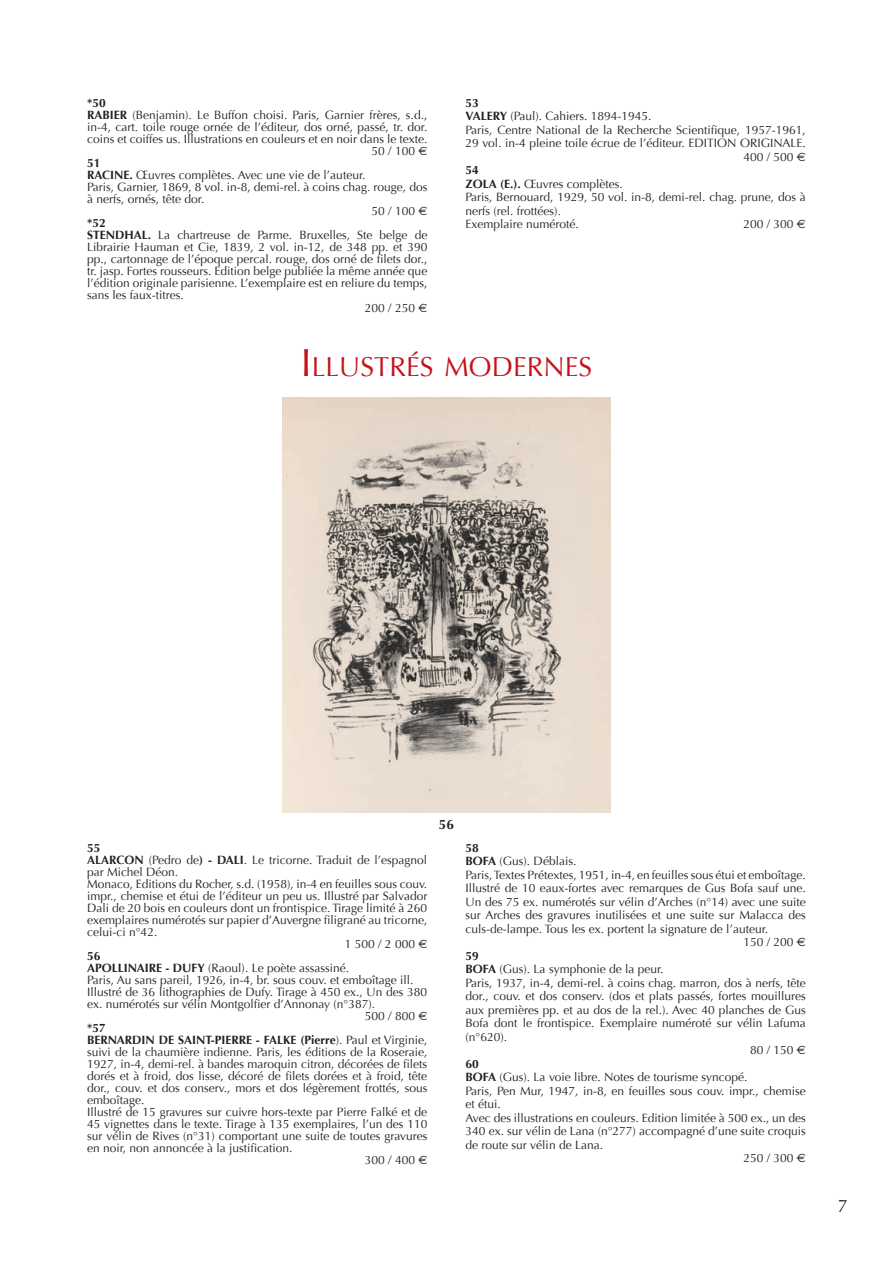
<style>
.page{position:relative;width:893px;height:1263px;background:#fff}
.page>*{position:absolute;margin:0;border:0;box-sizing:border-box;transform-origin:0 0}
.t1{font:27.3px "Optima";letter-spacing:.005em;color:#c4121a}
.t2{font:18px "Optima";color:#231f20}
.t3{font:700 13.5px "Optima";color:#231f20}
.t4{font:12px "Optima";color:#231f20}
.t5{font:700 12px "Optima";color:#231f20}
.s1{font-weight:700}
.s2{font-family:"Euro Sans"}
.s3{font-size:39px}
.s4{font-weight:400}
</style>
<div class="page">
<img style="left:283px;top:397px;width:327px;height:415px">
<p class="t5" style="left:87px;top:96px;width:20px">*50</p>
<p class="t4" style="left:87px;top:108px;width:342px"><span class="s1">RABIER</span> (Benjamin). Le Buffon choisi. Paris, Garnier frères, s.d.,</p>
<p class="t4" style="left:87px;top:120px;width:342px">in-4, cart. toile rouge ornée de l’éditeur, dos orné, passé, tr. dor.</p>
<p class="t4" style="left:87px;top:132px;width:342px">coins et coiffes us. Illustrations en couleurs et en noir dans le texte.</p>
<p class="t4" style="left:372px;top:144px;width:57px">50 / 100 <span class="s2">E</span></p>
<p class="t5" style="left:87px;top:156px;width:15px">51</p>
<p class="t4" style="left:87px;top:168px;width:280px"><span class="s1">RACINE.</span> Œuvres complètes. Avec une vie de l’auteur.</p>
<p class="t4" style="left:87px;top:180px;width:342px">Paris, Garnier, 1869, 8 vol. in-8, demi-rel. à coins chag. rouge, dos</p>
<p class="t4" style="left:87px;top:192px;width:119px">à nerfs, ornés, tête dor.</p>
<p class="t4" style="left:372px;top:204px;width:57px">50 / 100 <span class="s2">E</span></p>
<p class="t5" style="left:87px;top:216px;width:20px">*52</p>
<p class="t4" style="left:87px;top:228px;width:342px"><span class="s1">STENDHAL.</span> La chartreuse de Parme. Bruxelles, Ste belge de</p>
<p class="t4" style="left:87px;top:240px;width:342px">Librairie Hauman et Cie, 1839, 2 vol. in-12, de 348 pp. et 390</p>
<p class="t4" style="left:87px;top:252px;width:342px">pp., cartonnage de l’époque percal. rouge, dos orné de filets dor.,</p>
<p class="t4" style="left:87px;top:264px;width:342px">tr. jasp. Fortes rousseurs. Edition belge publiée la même année que</p>
<p class="t4" style="left:87px;top:276px;width:342px">l’édition originale parisienne. L’exemplaire est en reliure du temps,</p>
<p class="t4" style="left:87px;top:288px;width:98px">sans les faux-titres.</p>
<p class="t4" style="left:365px;top:301px;width:64px">200 / 250 <span class="s2">E</span></p>
<p class="t5" style="left:466px;top:96px;width:15px">53</p>
<p class="t4" style="left:466px;top:109px;width:187px"><span class="s1">VALERY</span> (Paul). Cahiers. 1894-1945.</p>
<p class="t4" style="left:466px;top:123px;width:342px">Paris, Centre National de la Recherche Scientifique, 1957-1961,</p>
<p class="t4" style="left:466px;top:136px;width:342px">29 vol. in-4 pleine toile écrue de l’éditeur. EDITION ORIGINALE.</p>
<p class="t4" style="left:743px;top:150px;width:64px">400 / 500 <span class="s2">E</span></p>
<p class="t5" style="left:466px;top:163px;width:15px">54</p>
<p class="t4" style="left:466px;top:177px;width:159px"><span class="s1">ZOLA (E.).</span> Œuvres complètes.</p>
<p class="t4" style="left:466px;top:190px;width:342px">Paris, Bernouard, 1929, 50 vol. in-8, demi-rel. chag. prune, dos à</p>
<p class="t4" style="left:466px;top:204px;width:97px">nerfs (rel. frottées).</p>
<p class="t4" style="left:466px;top:217px;width:115px">Exemplaire numéroté.</p>
<p class="t4" style="left:743px;top:217px;width:64px">200 / 300 <span class="s2">E</span></p>
<h1 class="t1" style="left:301px;top:351px;width:293px"><span class="s3">I</span>LLUSTRÉS MODERNES</h1>
<p class="t5" style="left:87px;top:840px;width:15px">55</p>
<p class="t4" style="left:87px;top:853px;width:342px"><span class="s1">ALARCON</span> (Pedro de<span class="s1">) - DALI</span>. Le tricorne. Traduit de l’espagnol</p>
<p class="t4" style="left:87px;top:865px;width:93px">par Michel Déon.</p>
<p class="t4" style="left:87px;top:877px;width:342px">Monaco, Editions du Rocher, s.d. (1958), in-4 en feuilles sous couv.</p>
<p class="t4" style="left:87px;top:889px;width:342px">impr., chemise et étui de l’éditeur un peu us. Illustré par Salvador</p>
<p class="t4" style="left:87px;top:901px;width:342px">Dali de 20 bois en couleurs dont un frontispice. Tirage limité à 260</p>
<p class="t4" style="left:87px;top:913px;width:342px">exemplaires numérotés sur papier d’Auvergne filigrané au tricorne,</p>
<p class="t4" style="left:87px;top:925px;width:72px">celui-ci n°42.</p>
<p class="t4" style="left:345px;top:937px;width:84px">1 500 / 2 000 <span class="s2">E</span></p>
<p class="t5" style="left:87px;top:948px;width:15px">56</p>
<p class="t4" style="left:87px;top:961px;width:263px"><span class="s1">APOLLINAIRE - DUFY</span> (Raoul). Le poète assassiné.</p>
<p class="t4" style="left:87px;top:973px;width:328px">Paris, Au sans pareil, 1926, in-4, br. sous couv. et emboîtage ill.</p>
<p class="t4" style="left:87px;top:985px;width:342px">Illustré de 36 lithographies de Dufy. Tirage à 450 ex., Un des 380</p>
<p class="t4" style="left:87px;top:997px;width:289px">ex. numérotés sur vélin Montgolfier d’Annonay (n°387).</p>
<p class="t4" style="left:365px;top:1009px;width:64px">500 / 800 <span class="s2">E</span></p>
<p class="t5" style="left:87px;top:1020px;width:20px">*57</p>
<p class="t5" style="left:87px;top:1032px;width:342px">BERNARDIN DE SAINT-PIERRE - FALKE (Pierre<span class="s4">). Paul et Virginie,</span></p>
<p class="t4" style="left:87px;top:1045px;width:342px">suivi de la chaumière indienne. Paris, les éditions de la Roseraie,</p>
<p class="t4" style="left:87px;top:1057px;width:342px">1927, in-4, demi-rel. à bandes maroquin citron, décorées de filets</p>
<p class="t4" style="left:87px;top:1069px;width:342px">dorés et à froid, dos lisse, décoré de filets dorées et à froid, tête</p>
<p class="t4" style="left:87px;top:1081px;width:342px">dor., couv. et dos conserv., mors et dos légèrement frottés, sous</p>
<p class="t4" style="left:87px;top:1093px;width:59px">emboîtage.</p>
<p class="t4" style="left:87px;top:1105px;width:342px">Illustré de 15 gravures sur cuivre hors-texte par Pierre Falké et de</p>
<p class="t4" style="left:87px;top:1117px;width:342px">45 vignettes dans le texte. Tirage à 135 exemplaires, l’un des 110</p>
<p class="t4" style="left:87px;top:1129px;width:342px">sur vélin de Rives (n°31) comportant une suite de toutes gravures</p>
<p class="t4" style="left:87px;top:1141px;width:207px">en noir, non annoncée à la justification.</p>
<p class="t4" style="left:365px;top:1153px;width:64px">300 / 400 <span class="s2">E</span></p>
<p class="t3" style="left:439px;top:816px;width:17px">56</p>
<p class="t5" style="left:466px;top:840px;width:15px">58</p>
<p class="t4" style="left:466px;top:854px;width:112px"><span class="s1">BOFA</span> (Gus). Déblais.</p>
<p class="t4" style="left:466px;top:868px;width:342px">Paris, Textes Prétextes, 1951, in-4, en feuilles sous étui et emboîtage.</p>
<p class="t4" style="left:466px;top:881px;width:342px">Illustré de 10 eaux-fortes avec remarques de Gus Bofa sauf une.</p>
<p class="t4" style="left:466px;top:895px;width:342px">Un des 75 ex. numérotés sur vélin d’Arches (n°14) avec une suite</p>
<p class="t4" style="left:466px;top:908px;width:342px">sur Arches des gravures inutilisées et une suite sur Malacca des</p>
<p class="t4" style="left:466px;top:922px;width:304px">culs-de-lampe. Tous les ex. portent la signature de l’auteur.</p>
<p class="t4" style="left:743px;top:935px;width:64px">150 / 200 <span class="s2">E</span></p>
<p class="t5" style="left:466px;top:948px;width:15px">59</p>
<p class="t4" style="left:466px;top:962px;width:199px"><span class="s1">BOFA</span> (Gus). La symphonie de la peur.</p>
<p class="t4" style="left:466px;top:976px;width:342px">Paris, 1937, in-4, demi-rel. à coins chag. marron, dos à nerfs, tête</p>
<p class="t4" style="left:466px;top:989px;width:342px">dor., couv. et dos conserv. (dos et plats passés, fortes mouillures</p>
<p class="t4" style="left:466px;top:1003px;width:342px">aux premières pp. et au dos de la rel.). Avec 40 planches de Gus</p>
<p class="t4" style="left:466px;top:1016px;width:342px">Bofa dont le frontispice. Exemplaire numéroté sur vélin Lafuma</p>
<p class="t4" style="left:466px;top:1030px;width:43px">(n°620).</p>
<p class="t4" style="left:750px;top:1043px;width:57px">80 / 150 <span class="s2">E</span></p>
<p class="t5" style="left:466px;top:1056px;width:15px">60</p>
<p class="t4" style="left:466px;top:1070px;width:283px"><span class="s1">BOFA</span> (Gus). La voie libre. Notes de tourisme syncopé.</p>
<p class="t4" style="left:466px;top:1084px;width:342px">Paris, Pen Mur, 1947, in-8, en feuilles sous couv. impr., chemise</p>
<p class="t4" style="left:466px;top:1097px;width:37px">et étui.</p>
<p class="t4" style="left:466px;top:1111px;width:342px">Avec des illustrations en couleurs. Edition limitée à 500 ex., un des</p>
<p class="t4" style="left:466px;top:1124px;width:342px">340 ex. sur vélin de Lana (n°277) accompagné d’une suite croquis</p>
<p class="t4" style="left:466px;top:1138px;width:139px">de route sur vélin de Lana.</p>
<p class="t4" style="left:743px;top:1151px;width:64px">250 / 300 <span class="s2">E</span></p>
<h2 class="t2" style="left:838px;top:1195px;width:12px">7</h2>
</div>
